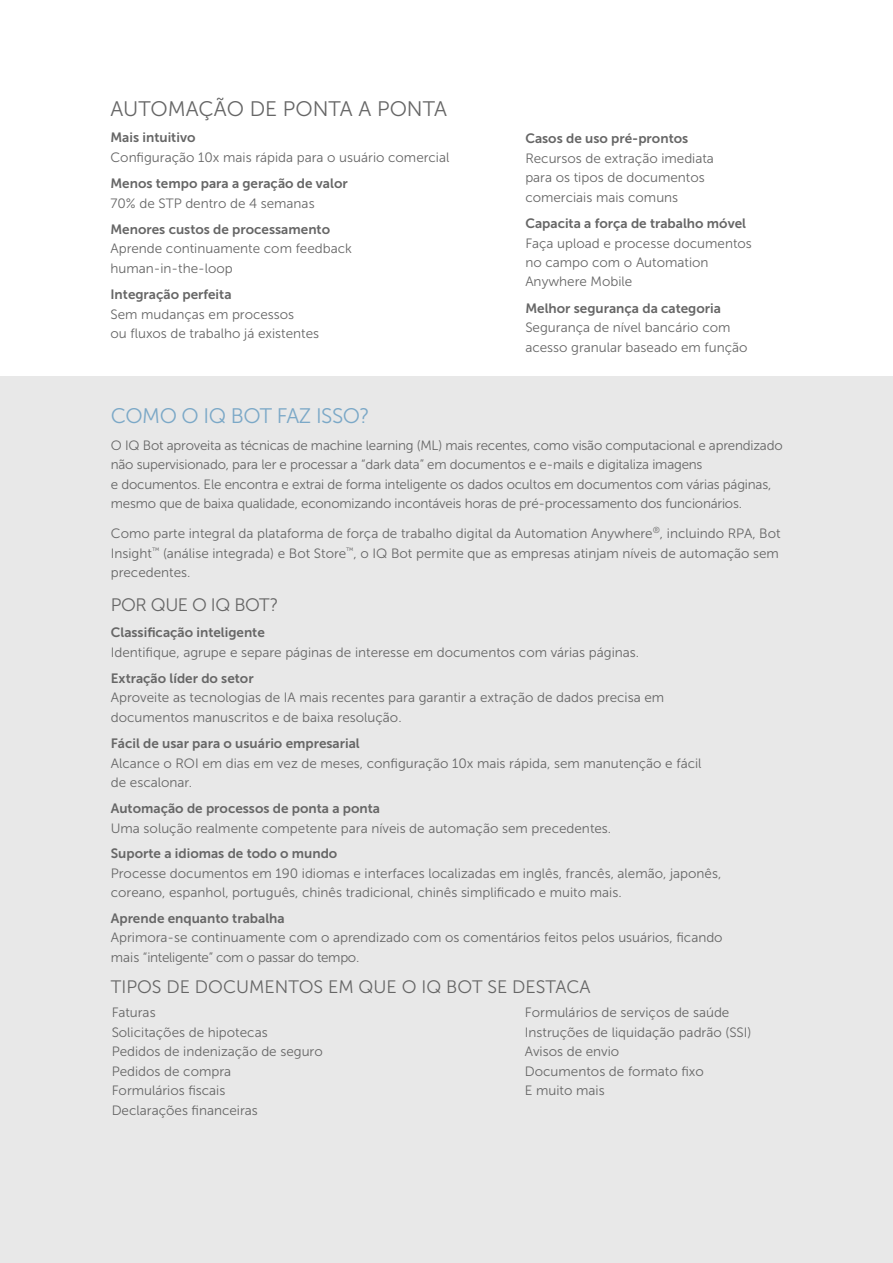
<style>
.page{position:relative;width:893px;height:1263px;background:#fff}
.page>*{position:absolute;margin:0;border:0;box-sizing:border-box;transform-origin:0 0}
.t1{font:21px "Museo Sans 300";color:#666}
.t2{font:21px "Museo Sans 300";letter-spacing:-.025em;color:#7ba8c7}
.t3{font:18px "Museo Sans 300";color:#666}
.t4{font:18px "Museo Sans 300";letter-spacing:-.025em;color:#666}
.t5{font:13.5px/19.5px "Museo Sans 300";color:#666}
.t6{font:13.5px "Museo Sans 700";color:#666}
</style>
<div class="page">
<div style="left:0;top:377px;width:893px;height:886px;background:#e8e8e8"></div>
<h1 class="t1" style="left:110px;top:98px;width:338px">AUTOMAÇÃO DE PONTA A PONTA</h1>
<p class="t6" style="left:110px;top:130px;width:86px">Mais intuitivo</p>
<p class="t5" style="left:110px;top:148px;width:340px">Configuração 10x mais rápida para o usuário comercial</p>
<p class="t6" style="left:110px;top:176px;width:239px">Menos tempo para a geração de valor</p>
<p class="t5" style="left:110px;top:193px;width:206px">70% de STP dentro de 4 semanas</p>
<p class="t6" style="left:110px;top:222px;width:221px">Menores custos de processamento</p>
<p class="t5" style="left:110px;top:239px;width:243px">Aprende continuamente com feedback human-in-the-loop</p>
<p class="t6" style="left:110px;top:287px;width:123px">Integração perfeita</p>
<p class="t5" style="left:110px;top:304px;width:210px">Sem mudanças em processos<br>ou fluxos de trabalho já existentes</p>
<p class="t6" style="left:525px;top:131px;width:164px">Casos de uso pré-prontos</p>
<p class="t5" style="left:525px;top:148px;width:190px">Recursos de extração imediata para os tipos de documentos comerciais mais comuns</p>
<p class="t6" style="left:525px;top:216px;width:222px">Capacita a força de trabalho móvel</p>
<p class="t5" style="left:525px;top:233px;width:228px">Faça upload e processe documentos no campo com o Automation<br>Anywhere Mobile</p>
<p class="t6" style="left:525px;top:301px;width:197px">Melhor segurança da categoria</p>
<p class="t5" style="left:525px;top:318px;width:224px">Segurança de nível bancário com acesso granular baseado em função</p>
<h1 class="t2" style="left:111px;top:405px;width:260px">COMO O IQ BOT FAZ ISSO?</h1>
<p class="t5" style="left:111px;top:435px;width:673px">O IQ Bot aproveita as técnicas de machine learning (ML) mais recentes, como visão computacional e aprendizado não supervisionado, para ler e processar a “dark data” em documentos e e-mails e digitaliza imagens<br>e documentos. Ele encontra e extrai de forma inteligente os dados ocultos em documentos com várias páginas, mesmo que de baixa qualidade, economizando incontáveis horas de pré-processamento dos funcionários.</p>
<p class="t5" style="left:111px;top:524px;width:671px">Como parte integral da plataforma de força de trabalho digital da Automation Anywhere<sup>®</sup>, incluindo RPA, Bot<br>Insight<sup>™</sup> (análise integrada) e Bot Store<sup>™</sup>, o IQ Bot permite que as empresas atinjam níveis de automação sem precedentes.</p>
<h2 class="t4" style="left:111px;top:595px;width:169px">POR QUE O IQ BOT?</h2>
<p class="t6" style="left:111px;top:625px;width:156px">Classificação inteligente</p>
<p class="t5" style="left:111px;top:642px;width:530px">Identifique, agrupe e separe páginas de interesse em documentos com várias páginas.</p>
<p class="t6" style="left:111px;top:671px;width:144px">Extração líder do setor</p>
<p class="t5" style="left:111px;top:688px;width:555px">Aproveite as tecnologias de IA mais recentes para garantir a extração de dados precisa em documentos manuscritos e de baixa resolução.</p>
<p class="t6" style="left:111px;top:736px;width:250px">Fácil de usar para o usuário empresarial</p>
<p class="t5" style="left:111px;top:753px;width:592px">Alcance o ROI em dias em vez de meses, configuração 10x mais rápida, sem manutenção e fácil de escalonar.</p>
<p class="t6" style="left:111px;top:801px;width:271px">Automação de processos de ponta a ponta</p>
<p class="t5" style="left:111px;top:818px;width:502px">Uma solução realmente competente para níveis de automação sem precedentes.</p>
<p class="t6" style="left:111px;top:846px;width:228px">Suporte a idiomas de todo o mundo</p>
<p class="t5" style="left:111px;top:863px;width:612px">Processe documentos em 190 idiomas e interfaces localizadas em inglês, francês, alemão, japonês, coreano, espanhol, português, chinês tradicional, chinês simplificado e muito mais.</p>
<p class="t6" style="left:111px;top:911px;width:175px">Aprende enquanto trabalha</p>
<p class="t5" style="left:111px;top:928px;width:613px">Aprimora-se continuamente com o aprendizado com os comentários feitos pelos usuários, ficando mais “inteligente” com o passar do tempo.</p>
<h2 class="t3" style="left:111px;top:977px;width:481px">TIPOS DE DOCUMENTOS EM QUE O IQ BOT SE DESTACA</h2>
<p class="t5" style="left:112px;top:1003px;width:213px">Faturas<br>Solicitações de hipotecas<br>Pedidos de indenização de seguro<br>Pedidos de compra<br>Formulários fiscais<br>Declarações financeiras</p>
<p class="t5" style="left:525px;top:1003px;width:228px">Formulários de serviços de saúde<br>Instruções de liquidação padrão (SSI)<br>Avisos de envio<br>Documentos de formato fixo<br>E muito mais</p>
</div>
